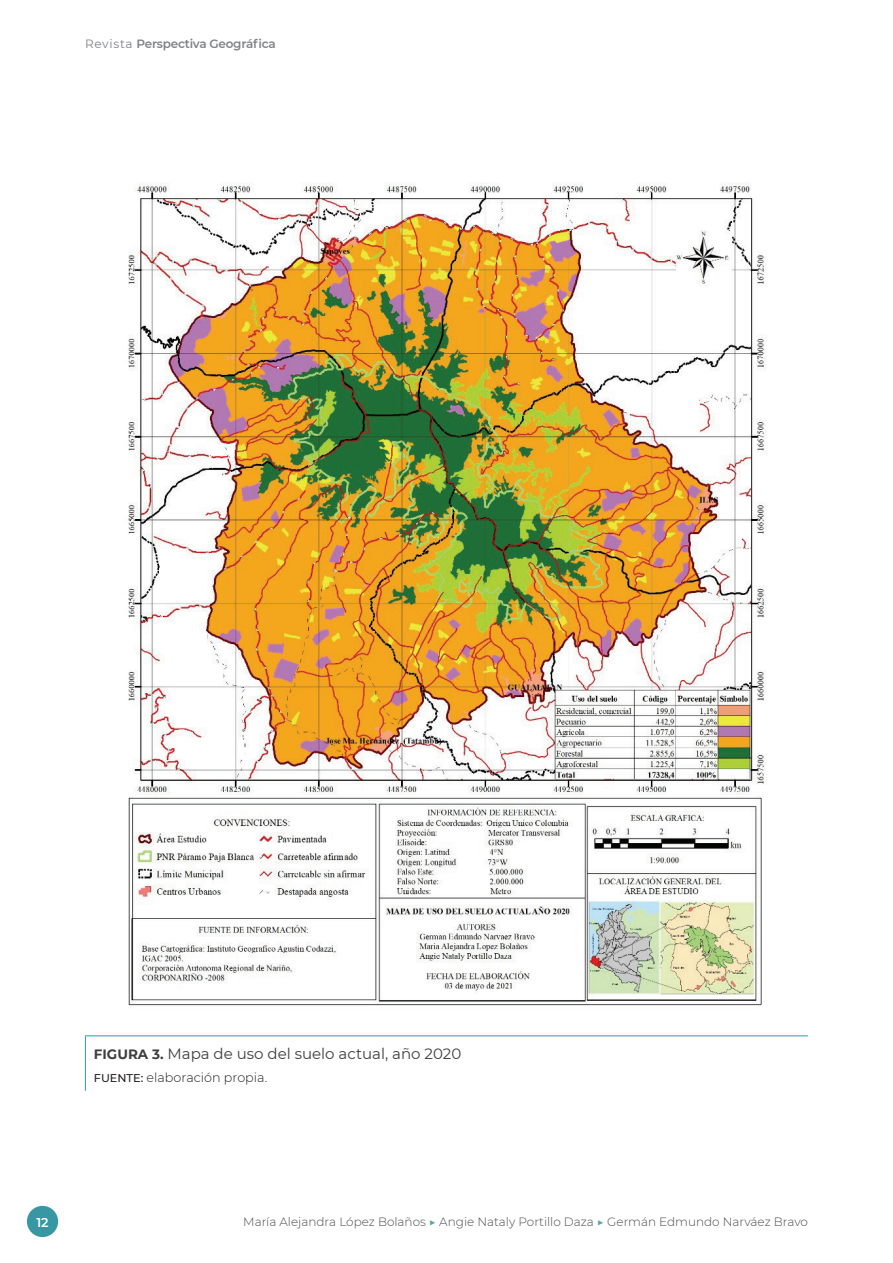
<style>
.page{position:relative;width:893px;height:1263px;background:#fff}
.page>*{position:absolute;margin:0;border:0;box-sizing:border-box;transform-origin:0 0}
.t1{font:15px "Montserrat";color:#3e3e3f}
.t2{font:300 12.75px "Montserrat";color:#231f20}
.t3{font:600 12.75px "Montserrat";color:#fff}
.t4{font:300 12px "Montserrat";color:#4b4c4d}
.t5{font:600 12px "Montserrat";letter-spacing:-.02em;color:#808285}
.s1{font-weight:400}
.s2{font-weight:700;font-size:13.5px}
.s3{font-weight:500;font-size:11.25px}
.s4{color:#5da3ac}
</style>
<div class="page">
<div style="left:27px;top:1206px;width:31px;height:31px;background:#3698a3;border-radius:50%"></div>
<hr style="left:85px;top:1035px;width:723px;height:1px;background:#3698a3">
<hr style="left:85px;top:1036px;width:1px;height:55px;background:#3698a3">
<img style="left:128px;top:182px;width:639px;height:824px">
<p class="t5" style="left:85px;top:36px;width:192px"><span class="s1">Revista</span> Perspectiva Geográfica</p>
<p class="t1" style="left:94px;top:1043px;width:369px"><span class="s2">FIGURA 3.</span> Mapa de uso del suelo actual, año 2020</p>
<p class="t2" style="left:94px;top:1069px;width:175px"><span class="s3">FUENTE:</span> elaboración propia.</p>
<p class="t3" style="left:36px;top:1213px;width:14px">12</p>
<p class="t4" style="left:243px;top:1214px;width:566px">María Alejandra López Bolaños <span class="s4">▶</span> Angie Nataly Portillo Daza <span class="s4">▶</span> Germán Edmundo Narváez Bravo</p>
</div>
